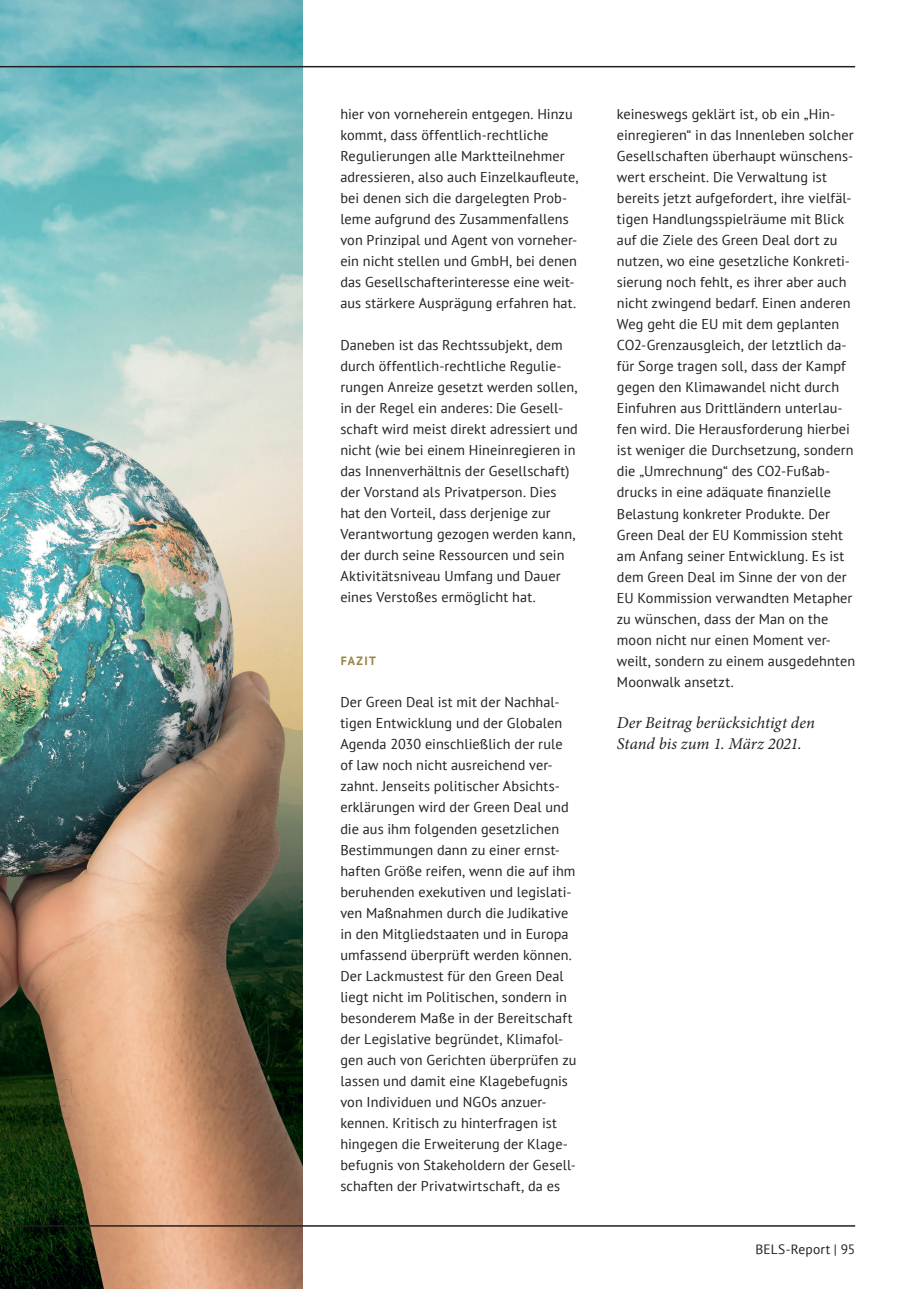
<style>
.page{position:relative;width:919px;height:1289px;background:#fff}
.page>*{position:absolute;margin:0;border:0;box-sizing:border-box;transform-origin:0 0}
.t1{font:italic 16.5px/21px "Minion Pro";color:#231f20}
.t2{font:14.25px/21px "PT Sans";letter-spacing:.005em;color:#231f20}
.t3{font:13.5px "PT Sans";letter-spacing:.01em;color:#231f20}
.t4{font:700 12px "PT Sans";letter-spacing:.105em;color:#9b8348}
</style>
<div class="page">
<img style="left:0;top:0;width:302px;height:1288px">
<hr style="left:0;top:66px;width:855px;height:1px;background:#231f20">
<hr style="left:0;top:1225px;width:855px;height:1px;background:#231f20">
<p class="t2" style="left:340px;top:103px;width:240px">hier von vorneherein entgegen. Hinzu kommt, dass öffentlich-rechtliche Regulierungen alle Marktteilnehmer adressieren, also auch Einzelkaufleute, bei denen sich die dargelegten Prob&shy;leme aufgrund des Zusammenfallens von Prinzipal und Agent von vorneher&shy;ein nicht stellen und GmbH, bei denen das Gesellschafterinteresse eine weit&shy;aus stärkere Ausprägung erfahren hat.</p>
<p class="t2" style="left:340px;top:334px;width:239px">Daneben ist das Rechtssubjekt, dem durch öffentlich-rechtliche Regulie&shy;rungen Anreize gesetzt werden sollen, in der Regel ein anderes: Die Gesell&shy;schaft wird meist direkt adressiert und nicht (wie bei einem Hineinregieren in das Innenverhältnis der Gesellschaft) der Vorstand als Privatperson. Dies hat den Vorteil, dass derjenige zur Verantwortung gezogen werden kann, der durch seine Ressourcen und sein Aktivitätsniveau Umfang und Dauer eines Verstoßes ermöglicht hat.</p>
<p class="t4" style="left:341px;top:653px;width:37px">FAZIT</p>
<p class="t2" style="left:340px;top:691px;width:237px">Der Green Deal ist mit der Nachhal&shy;tigen Entwicklung und der Globalen Agenda 2030 einschließlich der rule of law noch nicht ausreichend ver&shy;zahnt. Jenseits politischer Absichts&shy;erklärungen wird der Green Deal und die aus ihm folgenden gesetzlichen Bestimmungen dann zu einer ernst&shy;haften Größe reifen, wenn die auf ihm beruhenden exekutiven und legislati&shy;ven Maßnahmen durch die Judikative in den Mitgliedstaaten und in Europa umfassend überprüft werden können.<br>Der Lackmustest für den Green Deal liegt nicht im Politischen, sondern in besonderem Maße in der Bereitschaft der Legislative begründet, Klimafol&shy;gen auch von Gerichten überprüfen zu lassen und damit eine Klagebefugnis von Individuen und NGOs anzuer&shy;kennen. Kritisch zu hinterfragen ist hingegen die Erweiterung der Klage&shy;befugnis von Stakeholdern der Gesell&shy;schaften der Privatwirtschaft, da es</p>
<p class="t2" style="left:617px;top:103px;width:240px">keineswegs geklärt ist, ob ein „Hin&shy;einregieren“ in das Innenleben solcher Gesellschaften überhaupt wünschens&shy;wert erscheint. Die Verwaltung ist bereits jetzt aufgefordert, ihre vielfäl&shy;tigen Handlungsspielräume mit Blick auf die Ziele des Green Deal dort zu nutzen, wo eine gesetzliche Konkreti&shy;sierung noch fehlt, es ihrer aber auch nicht zwingend bedarf. Einen anderen Weg geht die EU mit dem geplanten CO2-Grenzausgleich, der letztlich da&shy;für Sorge tragen soll, dass der Kampf gegen den Klimawandel nicht durch Einfuhren aus Drittländern unterlau&shy;fen wird. Die Herausforderung hierbei ist weniger die Durchsetzung, sondern die „Umrechnung“ des CO2-Fußab&shy;drucks in eine adäquate finanzielle Belastung konkreter Produkte. Der Green Deal der EU Kommission steht am Anfang seiner Entwicklung. Es ist dem Green Deal im Sinne der von der EU Kommission verwandten Metapher zu wünschen, dass der Man on the moon nicht nur einen Moment ver&shy;weilt, sondern zu einem ausgedehnten Moonwalk ansetzt.</p>
<p class="t1" style="left:617px;top:712px;width:199px">Der Beitrag berücksichtigt den<br>Stand bis zum 1. März 2021.</p>
<p class="t3" style="left:755px;top:1240px;width:101px">BELS-Report | 95</p>
</div>
